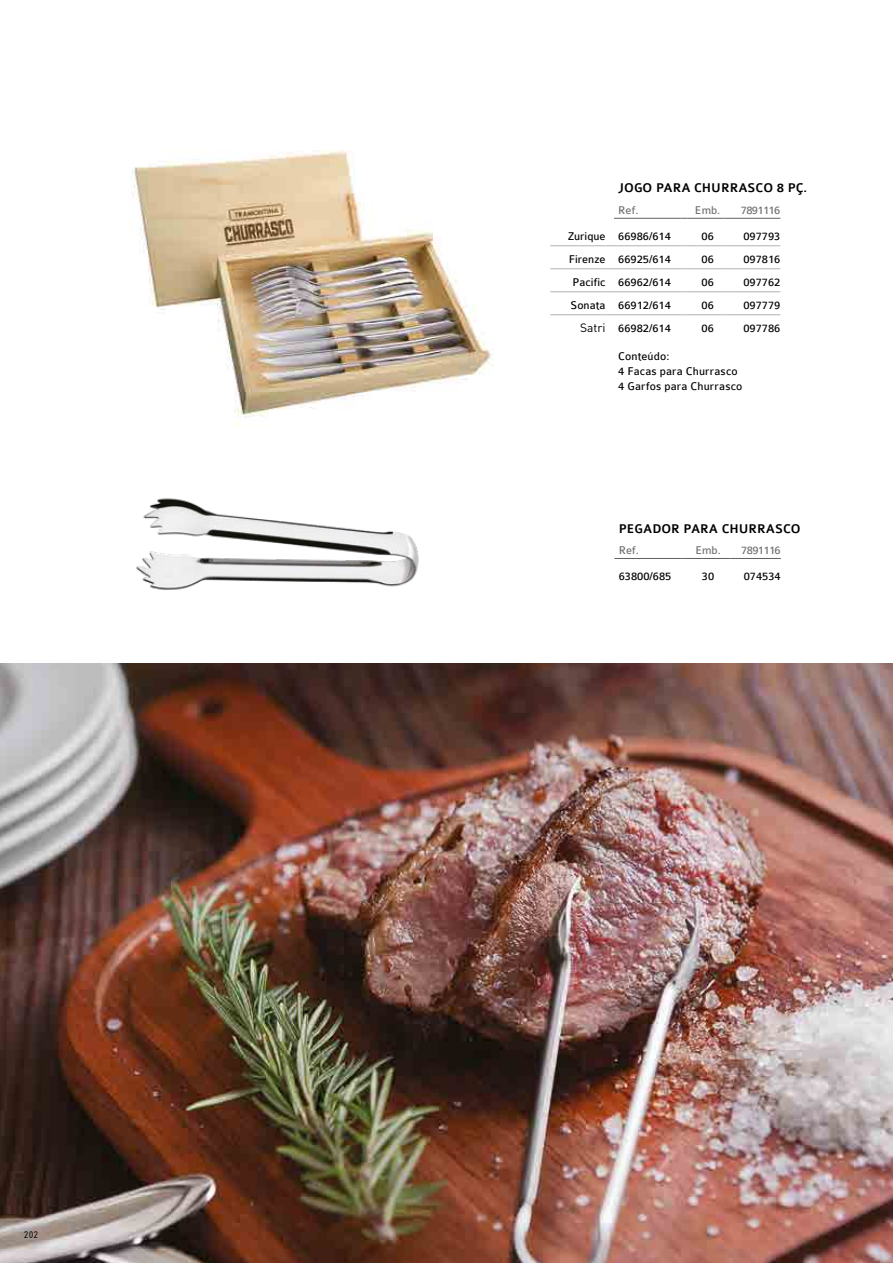
<style>
.page{position:relative;width:893px;height:1263px;background:#fff}
.page>*{position:absolute;margin:0;border:0;box-sizing:border-box;transform-origin:0 0}
.t1{font:500 13.5px "Colaborate";color:#000}
.t2{font:12px/15px "Colaborate";color:#000}
.t3{font:12px "Colaborate";letter-spacing:-.05em;color:#706f6f}
.t4{font:10.5px "ISOCPEUR";color:#000}
.s1{font-family:"DIN Pro"}
</style>
<div class="page">
<img style="left:131px;top:150px;width:362px;height:276px">
<hr style="left:614px;top:218px;width:67px;height:1px;background:#61625f">
<hr style="left:688px;top:218px;width:35px;height:1px;background:#61625f">
<hr style="left:730px;top:218px;width:50px;height:1px;background:#61625f">
<hr style="left:550px;top:245px;width:55px;height:1px;background:#b3b2b2">
<hr style="left:614px;top:245px;width:67px;height:1px;background:#b3b2b2">
<hr style="left:688px;top:245px;width:35px;height:1px;background:#b3b2b2">
<hr style="left:730px;top:245px;width:50px;height:1px;background:#b3b2b2">
<hr style="left:550px;top:268px;width:55px;height:1px;background:#b3b2b2">
<hr style="left:614px;top:268px;width:67px;height:1px;background:#b3b2b2">
<hr style="left:688px;top:268px;width:35px;height:1px;background:#b3b2b2">
<hr style="left:730px;top:268px;width:50px;height:1px;background:#b3b2b2">
<hr style="left:550px;top:291px;width:55px;height:1px;background:#b3b2b2">
<hr style="left:614px;top:291px;width:67px;height:1px;background:#b3b2b2">
<hr style="left:688px;top:291px;width:35px;height:1px;background:#b3b2b2">
<hr style="left:730px;top:291px;width:50px;height:1px;background:#b3b2b2">
<hr style="left:550px;top:314px;width:55px;height:1px;background:#b3b2b2">
<hr style="left:614px;top:314px;width:67px;height:1px;background:#b3b2b2">
<hr style="left:688px;top:314px;width:35px;height:1px;background:#b3b2b2">
<hr style="left:730px;top:314px;width:50px;height:1px;background:#b3b2b2">
<img style="left:136px;top:498px;width:283px;height:92px">
<hr style="left:614px;top:558px;width:68px;height:1px;background:#61625f">
<hr style="left:688px;top:558px;width:36px;height:1px;background:#61625f">
<hr style="left:730px;top:558px;width:51px;height:1px;background:#61625f">
<img style="left:0;top:663px;width:893px;height:600px">
<p class="t4" style="left:24px;top:1228px;width:16px">202</p>
<p class="t1" style="left:618px;top:181px;width:190px">JOGO PARA CHURRASCO 8 PÇ.</p>
<p class="t3" style="left:618px;top:204px;width:22px">Ref.</p>
<p class="t3" style="left:695px;top:204px;width:27px">Emb.</p>
<p class="t3" style="left:741px;top:204px;width:41px">7891116</p>
<p class="t2" style="left:568px;top:229px;width:105px">Zurique 66986/614</p>
<p class="t2" style="left:701px;top:229px;width:14px">06</p>
<p class="t2" style="left:743px;top:229px;width:39px">097793</p>
<p class="t2" style="left:569px;top:252px;width:103px">Firenze 66925/614</p>
<p class="t2" style="left:701px;top:252px;width:14px">06</p>
<p class="t2" style="left:743px;top:252px;width:39px">097816</p>
<p class="t2" style="left:573px;top:275px;width:100px">Pacific 66962/614</p>
<p class="t2" style="left:701px;top:275px;width:14px">06</p>
<p class="t2" style="left:743px;top:275px;width:39px">097762</p>
<p class="t2" style="left:571px;top:298px;width:102px">Sonata 66912/614</p>
<p class="t2" style="left:701px;top:298px;width:14px">06</p>
<p class="t2" style="left:743px;top:298px;width:39px">097779</p>
<p class="t2" style="left:580px;top:321px;width:92px"><span class="s1">Satri</span> 66982/614</p>
<p class="t2" style="left:701px;top:321px;width:14px">06</p>
<p class="t2" style="left:743px;top:321px;width:39px">097786</p>
<p class="t2" style="left:618px;top:349px;width:126px">Conteúdo:<br>4 Facas para Churrasco<br>4 Garfos para Churrasco</p>
<p class="t1" style="left:619px;top:522px;width:183px">PEGADOR PARA CHURRASCO</p>
<p class="t3" style="left:619px;top:544px;width:22px">Ref.</p>
<p class="t3" style="left:695px;top:544px;width:27px">Emb.</p>
<p class="t3" style="left:741px;top:544px;width:41px">7891116</p>
<p class="t2" style="left:619px;top:569px;width:54px">63800/685</p>
<p class="t2" style="left:702px;top:569px;width:14px">30</p>
<p class="t2" style="left:744px;top:569px;width:39px">074534</p>
</div>
